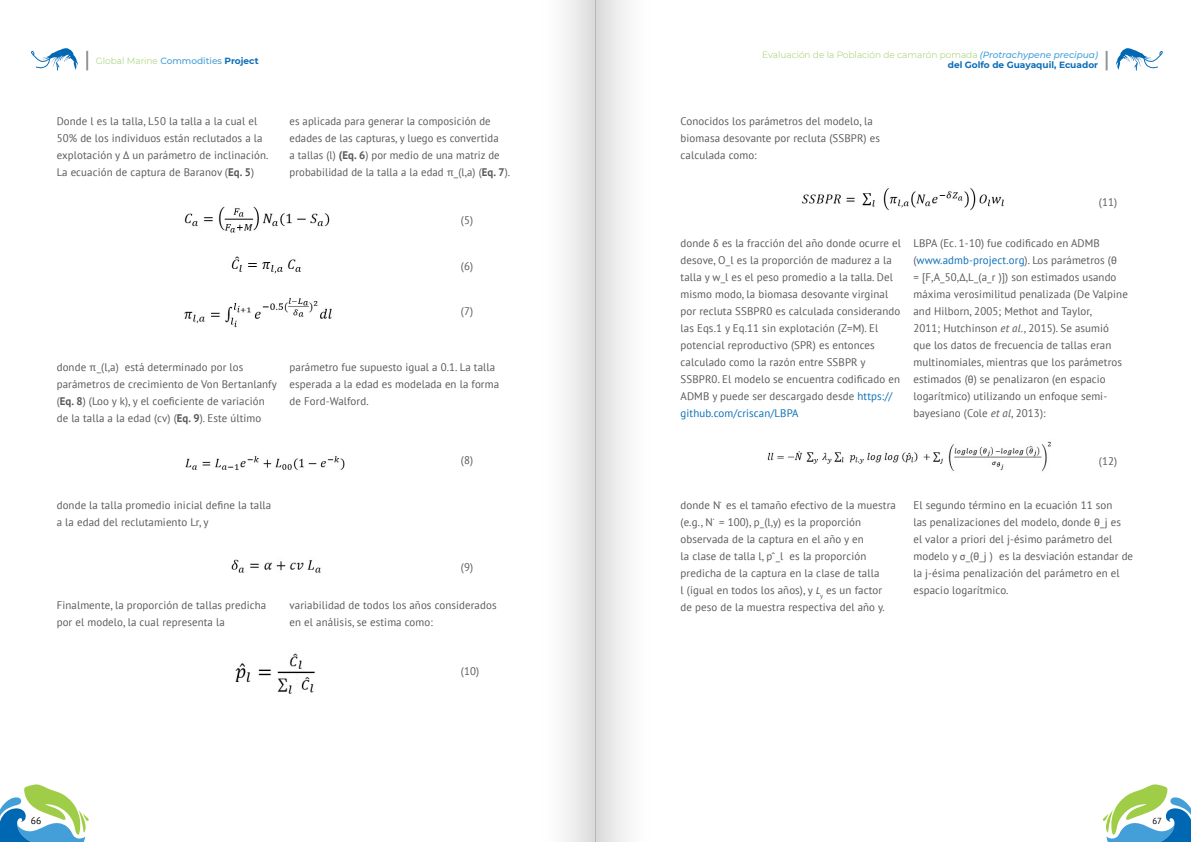
<style>
.page{position:relative;width:1191px;height:842px;background:#fff}
.page>*{position:absolute;margin:0;border:0;box-sizing:border-box;transform-origin:0 0}
.t1{font:11px/17px "PT Sans";letter-spacing:.01em;color:#58595b}
.t2{font:9.6px "PT Sans";color:#000}
.t3{font:300 9px/10.8px "Montserrat";color:#96ca5c;text-align:right}
.t4{font:8.7px "PT Sans";color:#000}
.s1{font-weight:500;color:#449fd8}
.s2{font-weight:700;color:#0c6eb7}
.s3{font-weight:700}
.s4{font-weight:500;font-style:italic;color:#449fd8}
.s5{font-family:"Calibri"}
.s6{color:#0c6eb7}
.s7{font-style:italic}
.s8{font-family:"Calibri";font-style:italic}
</style>
<div class="page">
<svg style="left:1102px;top:784px;width:89px;height:58px"></svg>
<svg style="left:0;top:784px;width:89px;height:58px"></svg>
<svg style="left:1115px;top:48px;width:48px;height:23px"></svg>
<svg style="left:1105px;top:51px;width:2px;height:19px"></svg>
<svg style="left:31px;top:48px;width:47px;height:23px"></svg>
<svg style="left:86px;top:51px;width:2px;height:19px"></svg>
<img style="left:184px;top:206px;width:148px;height:122px">
<img style="left:185px;top:456px;width:160px;height:14px">
<img style="left:231px;top:559px;width:90px;height:14px">
<img style="left:235px;top:653px;width:80px;height:41px">
<img style="left:801px;top:188px;width:203px;height:23px">
<img style="left:767px;top:441px;width:284px;height:31px">
<div style="left:595px;top:0;width:65px;height:842px;background:linear-gradient(to right,#ddd,#fff)"></div>
<div style="left:530px;top:0;width:65px;height:842px;background:linear-gradient(to right,#fff,#e0e0e0)"></div>
<p class="t3" style="left:96px;top:55px;width:164px">Global Marine <span class="s1">Commodities</span> <span class="s2">Project</span></p>
<p class="t1" style="left:57px;top:112px;width:213px">Donde l es la talla, L50 la talla a la cual el 50% de los individuos están reclutados a la explotación y Δ un parámetro de inclinación.<br>La ecuación de captura de Baranov (<span class="s3">Eq. 5</span>)</p>
<p class="t1" style="left:289px;top:112px;width:222px">es aplicada para generar la composición de edades de las capturas, y luego es convertida<br>a tallas (l) <span class="s3">(Eq. 6</span>) por medio de una matriz de probabilidad de la talla a la edad π_(l,a) (<span class="s3">Eq. 7</span>).</p>
<p class="t1" style="left:461px;top:211px;width:14px">(5)</p>
<p class="t1" style="left:461px;top:258px;width:14px">(6)</p>
<p class="t1" style="left:461px;top:302px;width:14px">(7)</p>
<p class="t1" style="left:57px;top:359px;width:222px">donde π_(l,a) está determinado por los parámetros de crecimiento de Von Bertanlanfy (<span class="s3">Eq. 8</span>) (Loo y k), y el coeficiente de variación de la talla a la edad (cv) (<span class="s3">Eq. 9</span>). Este último</p>
<p class="t1" style="left:289px;top:359px;width:211px">parámetro fue supuesto igual a 0.1. La talla esperada a la edad es modelada en la forma de Ford-Walford.</p>
<p class="t3" style="left:762px;top:49px;width:337px">Evaluación de la Población de camarón pomada <span class="s4">(Protrachypene precipua) </span><span class="s2">del Golfo de Guayaquil, Ecuador</span></p>
<p class="t1" style="left:680px;top:112px;width:201px">Conocidos los parámetros del modelo, la biomasa desovante por recluta (SSBPR) es calculada como:</p>
<p class="t1" style="left:1099px;top:193px;width:20px">(11)</p>
<p class="t1" style="left:680px;top:235px;width:222px">donde <span class="s5">δ</span> es la fracción del año donde ocurre el desove, O_l es la proporción de madurez a la talla y w_l es el peso promedio a la talla. Del mismo modo, la biomasa desovante virginal por recluta SSBPR0 es calculada considerando las Eqs.1 y Eq.11 sin explotación (Z=M). El potencial reproductivo (SPR) es entonces calculado como la razón entre SSBPR y SSBPR0. El modelo se encuentra codificado en ADMB y puede ser descargado desde <span class="s6">https:// github.com/criscan/LBPA</span></p>
<p class="t1" style="left:913px;top:234px;width:216px">LBPA (Ec. 1-10) fue codificado en ADMB (<span class="s6">www.admb-project.org</span>). Los parámetros (<span class="s5">θ<br></span>= [F,A_50,∆,L_(a_r )]) son estimados usando máxima verosimilitud penalizada (De Valpine and Hilborn, 2005; Methot and Taylor,<br>2011; Hutchinson <span class="s7">et al</span>., 2015). Se asumió que los datos de frecuencia de tallas eran multinomiales, mientras que los parámetros estimados (<span class="s5">θ</span>) se penalizaron (en espacio logarítmico) utilizando un enfoque semi&shy;bayesiano (Cole <span class="s7">et al</span>, 2013):</p>
<p class="t1" style="left:461px;top:451px;width:14px">(8)</p>
<p class="t1" style="left:1099px;top:452px;width:20px">(12)</p>
<p class="t1" style="left:57px;top:497px;width:216px">donde la talla promedio inicial define la talla a la edad del reclutamiento Lr, y</p>
<p class="t1" style="left:461px;top:559px;width:14px">(9)</p>
<p class="t1" style="left:57px;top:596px;width:211px">Finalmente, la proporción de tallas predicha por el modelo, la cual representa la</p>
<p class="t1" style="left:289px;top:596px;width:208px">variabilidad de todos los años considerados en el análisis, se estima como:</p>
<p class="t1" style="left:461px;top:663px;width:20px">(10)</p>
<p class="t1" style="left:680px;top:497px;width:217px">donde N <span class="s5">̇</span>es el tamaño efectivo de la muestra (e.g., N <span class="s5">̇</span>= 100), p_(l,y) es la proporción observada de la captura en el año y en<br>la clase de talla l, p <span class="s5">̂</span>_l es la proporción predicha de la captura en la clase de talla<br>l (igual en todos los años), y <span class="s8">L</span><sub>y</sub> es un factor de peso de la muestra respectiva del año y.</p>
<p class="t1" style="left:913px;top:497px;width:221px">El segundo término en la ecuación 11 son<br>las penalizaciones del modelo, donde <span class="s5">θ</span>_j es<br>el valor a priori del j-ésimo parámetro del modelo y <span class="s5">σ</span>_(<span class="s5">θ</span>_j ) es la desviación estandar de la j-ésima penalización del parámetro en el espacio logarítmico.</p>
<p class="t2" style="left:31px;top:814px;width:12px">66</p>
<p class="t4" style="left:1152px;top:815px;width:11px">67</p>
</div>
